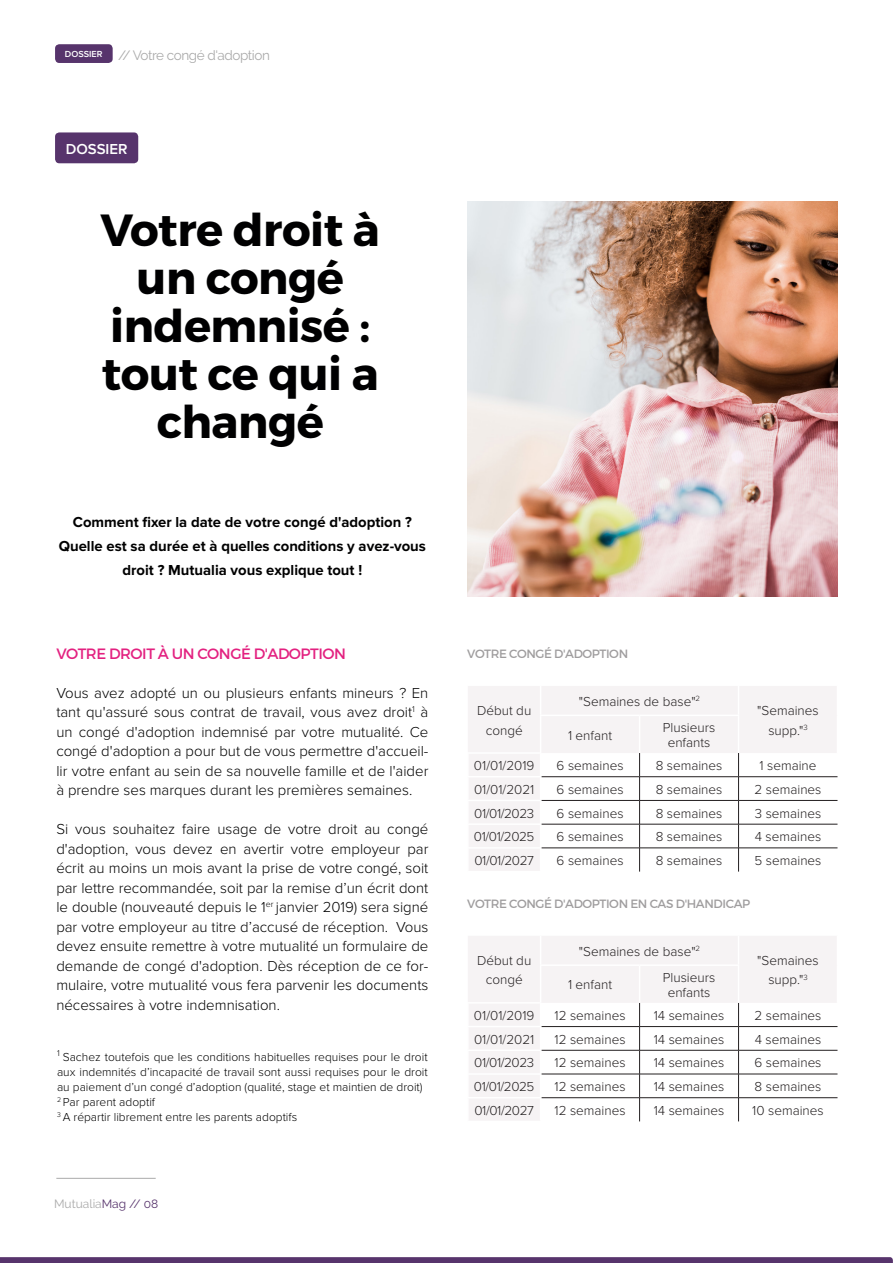
<style>
.page{position:relative;width:893px;height:1263px;background:#fff}
.page>*{position:absolute;margin:0;border:0;box-sizing:border-box;transform-origin:0 0}
.t1{font:700 45px/48px "Montserrat";letter-spacing:-.01em;color:#000001;text-align:center}
.t2{font:300 15px/19.5px "Proxima Nova";color:#000001;text-align:justify}
.t3{font:700 15px/24px "Proxima Nova";color:#000001;text-align:center}
.t4{font:15px "Montserrat";letter-spacing:-.03em;color:#e32180}
.t5{font:600 15px "Proxima Nova";color:#fff}
.t6{font:300 13.5px/19.5px "Proxima Nova";color:#231f20;text-align:center}
.t7{font:13.5px "Raleway";letter-spacing:-.03em;color:#aaa}
.t8{font:300 12px/15px "Proxima Nova";color:#000001;text-align:justify}
.t9{font:12px "Montserrat";letter-spacing:-.03em;color:#9f9d9e}
.t10{font:12px "Raleway";color:#aaa}
.t11{font:600 9.15px "Proxima Nova";color:#fff}
.s1{color:#57346c}
</style>
<div class="page">
<div style="left:55px;top:132px;width:83px;height:31px;background:#57346c;border-radius:4px"></div>
<div style="left:55px;top:44px;width:58px;height:19px;background:#57346c;border-radius:4px"></div>
<img style="left:467px;top:202px;width:371px;height:394px">
<hr style="left:56px;top:1178px;width:100px;height:1px;background:#aaa">
<svg style="left:468px;top:686px;width:370px;height:185px"></svg>
<hr style="left:467px;top:776px;width:74px;height:1px;background:#fff">
<hr style="left:467px;top:800px;width:74px;height:1px;background:#fff">
<hr style="left:467px;top:823px;width:74px;height:2px;background:#fff">
<hr style="left:467px;top:847px;width:74px;height:2px;background:#fff">
<hr style="left:467px;top:752px;width:73px;height:2px;background:#fff">
<svg style="left:468px;top:936px;width:370px;height:185px"></svg>
<hr style="left:467px;top:1026px;width:74px;height:1px;background:#fff">
<hr style="left:467px;top:1049px;width:74px;height:2px;background:#fff">
<hr style="left:467px;top:1073px;width:74px;height:2px;background:#fff">
<hr style="left:467px;top:1097px;width:74px;height:1px;background:#fff">
<hr style="left:467px;top:1002px;width:73px;height:1px;background:#fff">
<svg style="left:0;top:1257px;width:893px;height:6px;background:#5b396f"></svg>
<p class="t11" style="left:65px;top:49px;width:39px">DOSSIER</p>
<p class="t7" style="left:118px;top:47px;width:154px">// Votre congé d'adoption</p>
<p class="t5" style="left:66px;top:140px;width:63px">DOSSIER</p>
<p class="t1" style="left:101px;top:206px;width:281px">Votre droit à</p>
<p class="t1" style="left:137px;top:254px;width:209px">un congé</p>
<p class="t1" style="left:110px;top:302px;width:262px">indemnisé :</p>
<p class="t1" style="left:102px;top:350px;width:278px">tout ce qui a changé</p>
<p class="t3" style="left:59px;top:510px;width:369px">Comment fixer la date de votre congé d'adoption ?<br>Quelle est sa durée et à quelles conditions y avez-vous droit ? Mutualia vous explique tout !</p>
<p class="t4" style="left:56px;top:644px;width:291px">VOTRE DROIT À UN CONGÉ D'ADOPTION</p>
<p class="t2" style="left:56px;top:683px;width:374px">Vous avez adopté un ou plusieurs enfants mineurs ? En tant qu'assuré sous contrat de travail, vous avez droit<sup>1</sup> à un congé d'adoption indemnisé par votre mutualité. Ce congé d'adoption a pour but de vous permettre d'accueil&shy;lir votre enfant au sein de sa nouvelle famille et de l'aider à prendre ses marques durant les premières semaines.</p>
<p class="t2" style="left:56px;top:820px;width:374px">Si vous souhaitez faire usage de votre droit au congé d'adoption, vous devez en avertir votre employeur par écrit au moins un mois avant la prise de votre congé, soit par lettre recommandée, soit par la remise d’un écrit dont le double (nouveauté depuis le 1<sup>er</sup> janvier 2019) sera signé par votre employeur au titre d’accusé de réception. Vous devez ensuite remettre à votre mutualité un formulaire de demande de congé d'adoption. Dès réception de ce for&shy;mulaire, votre mutualité vous fera parvenir les documents nécessaires à votre indemnisation.</p>
<p class="t8" style="left:57px;top:1049px;width:372px"><sup>1</sup> Sachez toutefois que les conditions habituelles requises pour le droit aux indemnités d’incapacité de travail sont aussi requises pour le droit au paiement d’un congé d’adoption (qualité, stage et maintien de droit)</p>
<p class="t8" style="left:57px;top:1094px;width:100px"><sup>2</sup> Par parent adoptif</p>
<p class="t8" style="left:57px;top:1109px;width:242px"><sup>3</sup> A répartir librement entre les parents adoptifs</p>
<p class="t10" style="left:54px;top:1197px;width:106px">Mutualia<span class="s1">Mag // 08</span></p>
<p class="t9" style="left:467px;top:647px;width:163px">VOTRE CONGÉ D'ADOPTION</p>
<p class="t6" style="left:477px;top:701px;width:56px">Début du congé</p>
<p class="t6" style="left:579px;top:692px;width:123px">"Semaines de base"<sup>2</sup></p>
<p class="t6" style="left:568px;top:725px;width:46px">1 enfant</p>
<p class="t6" style="left:663px;top:720px;width:54px;line-height:15px">Plusieurs enfants</p>
<p class="t6" style="left:757px;top:701px;width:63px">"Semaines</p>
<p class="t6" style="left:768px;top:720px;width:41px">supp."<sup>3</sup></p>
<p class="t6" style="left:474px;top:756px;width:62px">01/01/2019</p>
<p class="t6" style="left:557px;top:756px;width:68px">6 semaines</p>
<p class="t6" style="left:656px;top:756px;width:68px">8 semaines</p>
<p class="t6" style="left:759px;top:756px;width:59px">1 semaine</p>
<p class="t6" style="left:474px;top:780px;width:62px">01/01/2021</p>
<p class="t6" style="left:557px;top:780px;width:68px">6 semaines</p>
<p class="t6" style="left:656px;top:780px;width:68px">8 semaines</p>
<p class="t6" style="left:755px;top:780px;width:68px">2 semaines</p>
<p class="t6" style="left:474px;top:803px;width:61px">01/01/2023</p>
<p class="t6" style="left:557px;top:803px;width:68px">6 semaines</p>
<p class="t6" style="left:656px;top:803px;width:68px">8 semaines</p>
<p class="t6" style="left:755px;top:803px;width:68px">3 semaines</p>
<p class="t6" style="left:474px;top:827px;width:62px">01/01/2025</p>
<p class="t6" style="left:557px;top:827px;width:68px">6 semaines</p>
<p class="t6" style="left:656px;top:827px;width:68px">8 semaines</p>
<p class="t6" style="left:755px;top:827px;width:68px">4 semaines</p>
<p class="t6" style="left:474px;top:851px;width:61px">01/01/2027</p>
<p class="t6" style="left:557px;top:851px;width:68px">6 semaines</p>
<p class="t6" style="left:656px;top:851px;width:68px">8 semaines</p>
<p class="t6" style="left:755px;top:851px;width:68px">5 semaines</p>
<p class="t9" style="left:467px;top:897px;width:285px">VOTRE CONGÉ D'ADOPTION EN CAS D'HANDICAP</p>
<p class="t6" style="left:477px;top:951px;width:56px">Début du congé</p>
<p class="t6" style="left:579px;top:942px;width:123px">"Semaines de base"<sup>2</sup></p>
<p class="t6" style="left:568px;top:975px;width:46px">1 enfant</p>
<p class="t6" style="left:663px;top:970px;width:54px;line-height:15px">Plusieurs enfants</p>
<p class="t6" style="left:757px;top:951px;width:63px">"Semaines</p>
<p class="t6" style="left:768px;top:970px;width:41px">supp."<sup>3</sup></p>
<p class="t6" style="left:474px;top:1006px;width:62px">01/01/2019</p>
<p class="t6" style="left:555px;top:1006px;width:73px">12 semaines</p>
<p class="t6" style="left:654px;top:1006px;width:72px">14 semaines</p>
<p class="t6" style="left:755px;top:1006px;width:68px">2 semaines</p>
<p class="t6" style="left:474px;top:1030px;width:62px">01/01/2021</p>
<p class="t6" style="left:555px;top:1030px;width:73px">12 semaines</p>
<p class="t6" style="left:654px;top:1030px;width:72px">14 semaines</p>
<p class="t6" style="left:755px;top:1030px;width:68px">4 semaines</p>
<p class="t6" style="left:474px;top:1053px;width:61px">01/01/2023</p>
<p class="t6" style="left:555px;top:1053px;width:73px">12 semaines</p>
<p class="t6" style="left:654px;top:1053px;width:72px">14 semaines</p>
<p class="t6" style="left:754px;top:1053px;width:68px">6 semaines</p>
<p class="t6" style="left:474px;top:1077px;width:62px">01/01/2025</p>
<p class="t6" style="left:555px;top:1077px;width:73px">12 semaines</p>
<p class="t6" style="left:654px;top:1077px;width:72px">14 semaines</p>
<p class="t6" style="left:755px;top:1077px;width:68px">8 semaines</p>
<p class="t6" style="left:474px;top:1101px;width:61px">01/01/2027</p>
<p class="t6" style="left:555px;top:1101px;width:73px">12 semaines</p>
<p class="t6" style="left:654px;top:1101px;width:72px">14 semaines</p>
<p class="t6" style="left:752px;top:1101px;width:73px">10 semaines</p>
</div>
